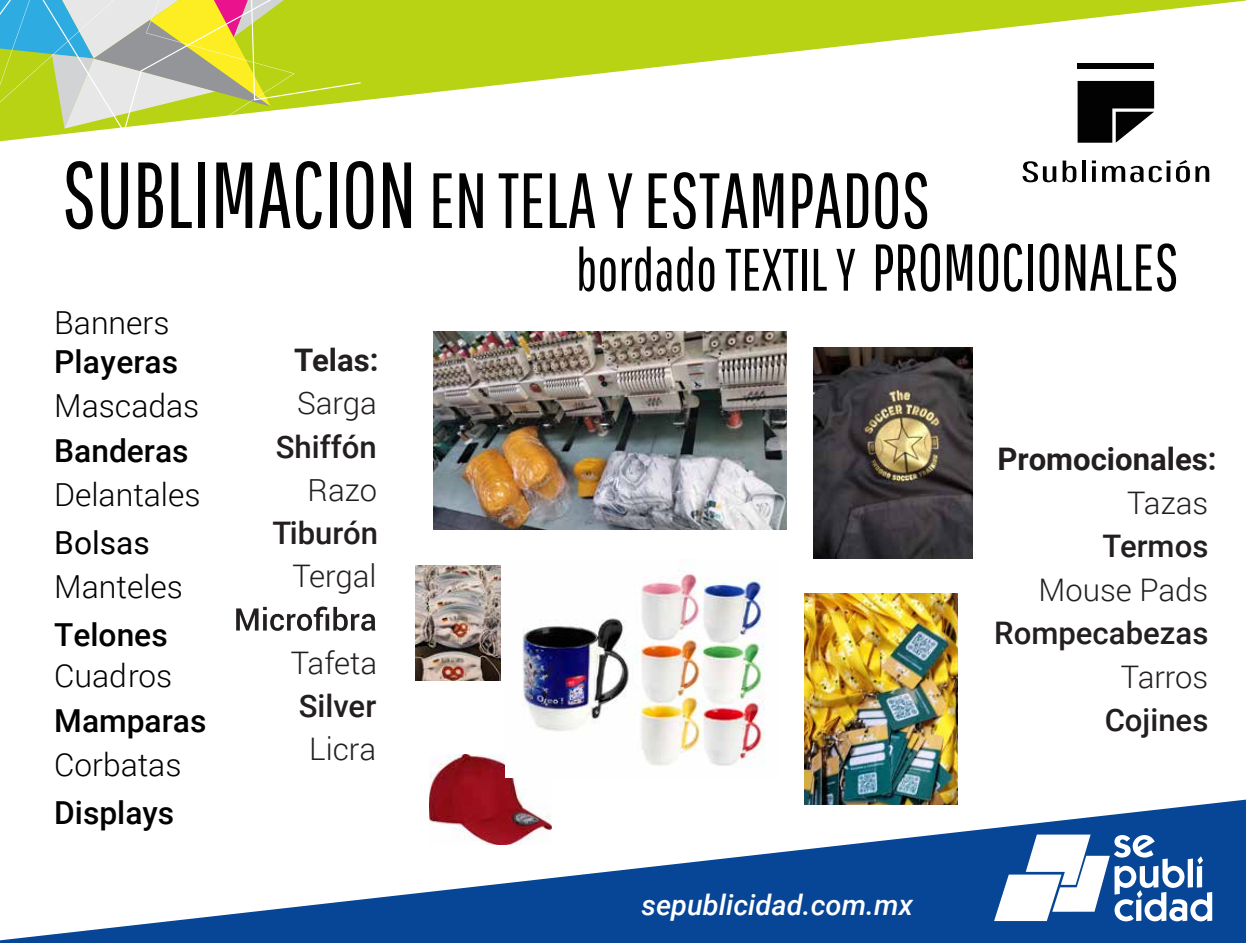
<style>
.page{position:relative;width:1246px;height:943px;background:#fff}
.page>*{position:absolute;margin:0;border:0;box-sizing:border-box;transform-origin:0 0}
.t1{font:78px "Pathway Gothic One";color:#010201;scale:.92 1}
.t2{font:59.7px "Pathway Gothic One";color:#010201;scale:.92 1}
.t3{font:300 31.65px "Roboto";color:#010201}
.t4{font:500 31.65px "Roboto";color:#010201}
.t5{font:31.65px "Roboto";color:#010201}
.t6{font:300 31.05px "Roboto";color:#231f20}
.t7{font:500 31.05px "Roboto";color:#231f20}
.t8{font:700 31.05px "Roboto";color:#231f20}
.t9{font:italic 500 28.5px "Roboto";color:#fff}
.s1{font-size:93.45px}
.s2{font-size:66px}
</style>
<div class="page">
<svg style="left:361px;top:0;width:884px;height:113px"></svg>
<svg style="left:0;top:799px;width:1245px;height:143px"></svg>
<svg style="left:0;top:0;width:361px;height:142px"></svg>
<div style="left:1077px;top:63px;width:76px;height:5px;background:#010201"></div>
<svg style="left:1077px;top:81px;width:76px;height:62px;background:#2f2f2f"></svg>
<svg style="left:1022px;top:161px;width:34px;height:21px"></svg>
<svg style="left:1062px;top:160px;width:14px;height:22px"></svg>
<svg style="left:1082px;top:160px;width:3px;height:22px"></svg>
<svg style="left:1091px;top:160px;width:4px;height:3px"></svg>
<svg style="left:1092px;top:166px;width:3px;height:16px"></svg>
<svg style="left:1102px;top:166px;width:22px;height:16px"></svg>
<svg style="left:1130px;top:160px;width:59px;height:22px"></svg>
<svg style="left:1195px;top:166px;width:13px;height:16px"></svg>
<svg style="left:236px;top:606px;width:139px;height:24px"></svg>
<svg style="left:993px;top:834px;width:218px;height:86px"></svg>
<img style="left:804px;top:593px;width:153px;height:211px">
<img style="left:813px;top:347px;width:159px;height:211px">
<img style="left:429px;top:754px;width:122px;height:90px">
<img style="left:505px;top:561px;width:260px;height:216px">
<img style="left:433px;top:331px;width:353px;height:198px">
<img style="left:415px;top:565px;width:85px;height:114px">
<h1 class="t1" style="left:62px;top:153px;width:945px"><span class="s1">SUBLIMACION</span> EN TELA Y ESTAMPADOS</h1>
<h2 class="t2" style="left:575px;top:233px;width:656px">bordado TEXTIL Y <span class="s2">PROMOCIONALES</span></h2>
<p class="t3" style="left:54px;top:301px;width:117px">Banners</p>
<p class="t4" style="left:54px;top:339px;width:125px">Playeras</p>
<p class="t3" style="left:54px;top:384px;width:146px">Mascadas</p>
<p class="t4" style="left:54px;top:428px;width:136px">Banderas</p>
<p class="t3" style="left:54px;top:473px;width:148px">Delantales</p>
<p class="t5" style="left:54px;top:520px;width:97px">Bolsas</p>
<p class="t3" style="left:54px;top:564px;width:130px">Manteles</p>
<p class="t4" style="left:54px;top:612px;width:115px">Telones</p>
<p class="t3" style="left:54px;top:653px;width:119px">Cuadros</p>
<p class="t4" style="left:54px;top:697px;width:154px">Mamparas</p>
<p class="t3" style="left:54px;top:742px;width:129px">Corbatas</p>
<p class="t4" style="left:54px;top:790px;width:121px">Displays</p>
<p class="t8" style="left:294px;top:338px;width:86px">Telas:</p>
<p class="t6" style="left:297px;top:381px;width:81px">Sarga</p>
<p class="t7" style="left:276px;top:424px;width:102px">Shiffón</p>
<p class="t6" style="left:307px;top:468px;width:71px">Razo</p>
<p class="t7" style="left:272px;top:511px;width:107px">Tiburón</p>
<p class="t6" style="left:292px;top:554px;width:86px">Tergal</p>
<p class="t6" style="left:291px;top:641px;width:88px">Tafeta</p>
<p class="t7" style="left:299px;top:684px;width:79px">Silver</p>
<p class="t6" style="left:309px;top:727px;width:68px">Licra</p>
<p class="t9" style="left:641px;top:884px;width:273px">sepublicidad.com.mx</p>
<p class="t8" style="left:997px;top:437px;width:220px">Promocionales:</p>
<p class="t6" style="left:1126px;top:481px;width:83px">Tazas</p>
<p class="t7" style="left:1102px;top:524px;width:107px">Termos</p>
<p class="t6" style="left:1038px;top:568px;width:171px">Mouse Pads</p>
<p class="t7" style="left:994px;top:611px;width:215px">Rompecabezas</p>
<p class="t6" style="left:1120px;top:655px;width:89px">Tarros</p>
<p class="t7" style="left:1104px;top:698px;width:105px">Cojines</p>
</div>
